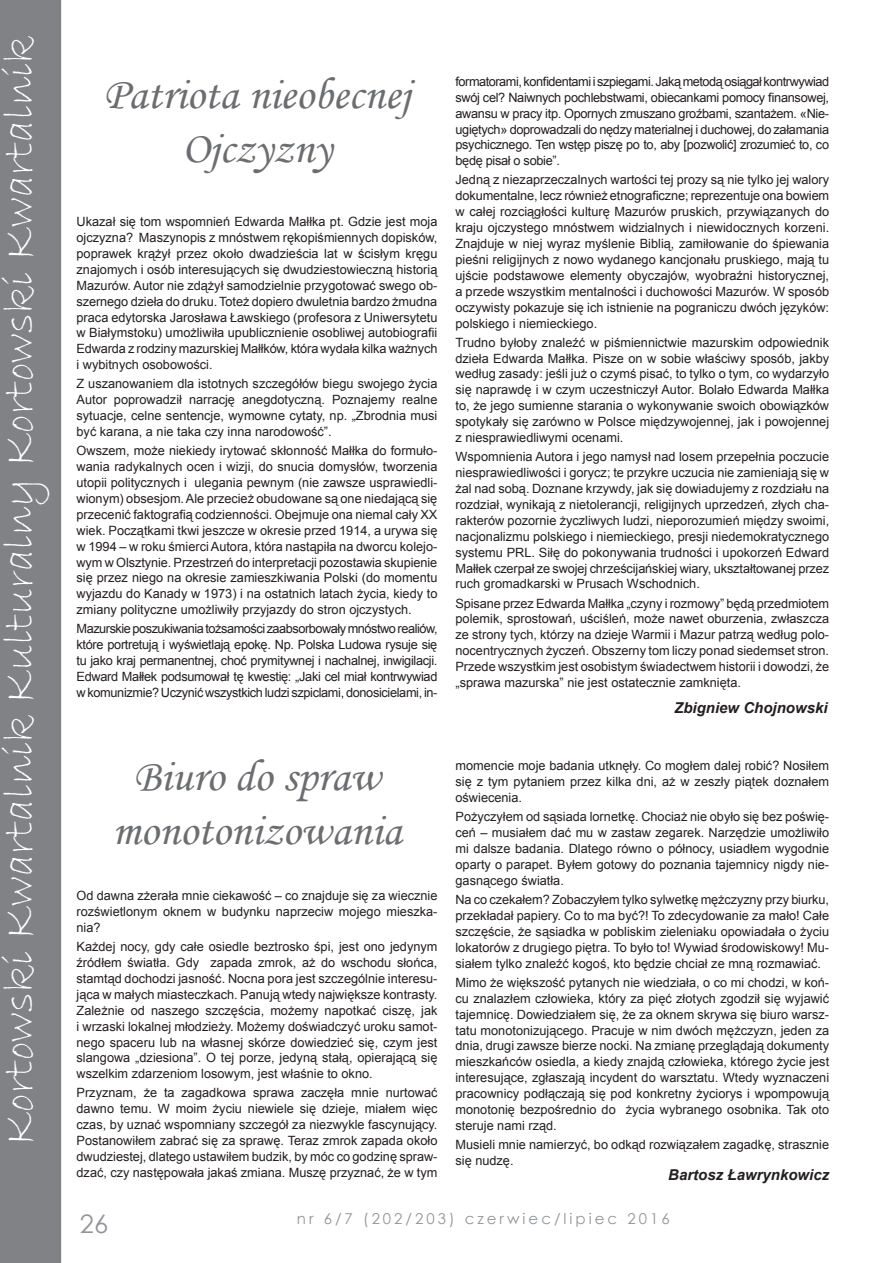
<style>
.page{position:relative;width:893px;height:1263px;background:#fff}
.page>*{position:absolute;margin:0;border:0;box-sizing:border-box;transform-origin:0 0}
.t1{font:45px/54px "Monotype Corsiva";letter-spacing:.005em;color:#6c6d70;text-align:center}
.t2{font:45px "Bradley Hand ITC";letter-spacing:.005em;color:#fff}
.t3{font:25.5px "Century Gothic";color:#939598}
.t4{font:italic 700 15px "Arial";color:#231f20}
.t5{font:15px "Century Gothic";letter-spacing:.2em;color:#939598}
.t6{font:12.75px/15.9px "Arial";color:#231f20;text-align:justify}
</style>
<div class="page">
<div style="left:0;top:0;width:62px;height:1263px;background:#808285"></div>
<h1 class="t2" style="left:-10px;top:1145px;width:1110px;rotate:-90deg">Kortowski Kwartalnik Kulturalny Kortowski Kwartalnik</h1>
<h1 class="t1" style="left:104px;top:67px;width:308px">Patriota nieobecnej<br>Ojczyzny</h1>
<p class="t6" style="left:455px;top:73px;width:375px">formatorami, konfidentami i szpiegami. Jaką metodą osiągał kontrwywiad swój cel? Naiwnych pochlebstwami, obiecankami pomocy finansowej, awansu w pracy itp. Opornych zmuszano groźbami, szantażem. «Nie&shy;ugiętych» doprowadzali do nędzy materialnej i duchowej, do załamania psychicznego. Ten wstęp piszę po to, aby [pozwolić] zrozumieć to, co będę pisał o sobie”.</p>
<p class="t6" style="left:455px;top:172px;width:375px">Jedną z niezaprzeczalnych wartości tej prozy są nie tylko jej walory dokumentalne, lecz również etnograficzne; reprezentuje ona bowiem w całej rozciągłości kulturę Mazurów pruskich, przywiązanych do kraju ojczystego mnóstwem widzialnych i niewidocznych korzeni.<br>Znajduje w niej wyraz myślenie Biblią, zamiłowanie do śpiewania pieśni religijnych z nowo wydanego kancjonału pruskiego, mają tu ujście podstawowe elementy obyczajów, wyobraźni historycznej, a przede wszystkim mentalności i duchowości Mazurów. W sposób oczywisty pokazuje się ich istnienie na pograniczu dwóch języków: polskiego i niemieckiego.</p>
<p class="t6" style="left:455px;top:334px;width:375px">Trudno byłoby znaleźć w piśmiennictwie mazurskim odpowiednik dzieła Edwarda Małłka. Pisze on w sobie właściwy sposób, jakby według zasady: jeśli już o czymś pisać, to tylko o tym, co wydarzyło się naprawdę i w czym uczestniczył Autor. Bolało Edwarda Małłka to, że jego sumienne starania o wykonywanie swoich obowiązków spotykały się zarówno w Polsce międzywojennej, jak i powojennej z niesprawiedliwymi ocenami.</p>
<p class="t6" style="left:455px;top:449px;width:375px">Wspomnienia Autora i jego namysł nad losem przepełnia poczucie niesprawiedliwości i gorycz; te przykre uczucia nie zamieniają się w żal nad sobą. Doznane krzywdy, jak się dowiadujemy z rozdziału na rozdział, wynikają z nietolerancji, religijnych uprzedzeń, złych cha&shy;rakterów pozornie życzliwych ludzi, nieporozumień między swoimi, nacjonalizmu polskiego i niemieckiego, presji niedemokratycznego systemu PRL. Siłę do pokonywania trudności i upokorzeń Edward Małłek czerpał ze swojej chrześcijańskiej wiary, ukształtowanej przez ruch gromadkarski w Prusach Wschodnich.</p>
<p class="t6" style="left:455px;top:595px;width:375px">Spisane przez Edwarda Małłka „czyny i rozmowy” będą przedmiotem polemik, sprostowań, uściśleń, może nawet oburzenia, zwłaszcza ze strony tych, którzy na dzieje Warmii i Mazur patrzą według polo&shy;nocentrycznych życzeń. Obszerny tom liczy ponad siedemset stron.<br>Przede wszystkim jest osobistym świadectwem historii i dowodzi, że „sprawa mazurska” nie jest ostatecznie zamknięta.</p>
<p class="t4" style="left:674px;top:698px;width:155px">Zbigniew Chojnowski</p>
<p class="t6" style="left:77px;top:214px;width:362px">Ukazał się tom wspomnień Edwarda Małłka pt. Gdzie jest moja ojczyzna? Maszynopis z mnóstwem rękopiśmiennych dopisków, poprawek krążył przez około dwadzieścia lat w ścisłym kręgu znajomych i osób interesujących się dwudziestowieczną historią Mazurów. Autor nie zdążył samodzielnie przygotować swego ob&shy;szernego dzieła do druku. Toteż dopiero dwuletnia bardzo żmudna praca edytorska Jarosława Ławskiego (profesora z Uniwersytetu w Białymstoku) umożliwiła upublicznienie osobliwej autobiografii Edwarda z rodziny mazurskiej Małłków, która wydała kilka ważnych i wybitnych osobowości.</p>
<p class="t6" style="left:77px;top:376px;width:362px">Z uszanowaniem dla istotnych szczegółów biegu swojego życia Autor poprowadził narrację anegdotyczną. Poznajemy realne sytuacje, celne sentencje, wymowne cytaty, np. „Zbrodnia musi być karana, a nie taka czy inna narodowość”.</p>
<p class="t6" style="left:77px;top:443px;width:362px">Owszem, może niekiedy irytować skłonność Małłka do formuło&shy;wania radykalnych ocen i wizji, do snucia domysłów, tworzenia utopii politycznych i ulegania pewnym (nie zawsze usprawiedli&shy;wionym) obsesjom. Ale przecież obudowane są one niedającą się przecenić faktografią codzienności. Obejmuje ona niemal cały XX wiek. Początkami tkwi jeszcze w okresie przed 1914, a urywa się w 1994 – w roku śmierci Autora, która nastąpiła na dworcu kolejo&shy;wym w Olsztynie. Przestrzeń do interpretacji pozostawia skupienie się przez niego na okresie zamieszkiwania Polski (do momentu wyjazdu do Kanady w 1973) i na ostatnich latach życia, kiedy to zmiany polityczne umożliwiły przyjazdy do stron ojczystych.</p>
<p class="t6" style="left:77px;top:621px;width:363px">Mazurskie poszukiwania tożsamości zaabsorbowały mnóstwo realiów, które portretują i wyświetlają epokę. Np. Polska Ludowa rysuje się tu jako kraj permanentnej, choć prymitywnej i nachalnej, inwigilacji.<br>Edward Małłek podsumował tę kwestię: „Jaki cel miał kontrwywiad w komunizmie? Uczynić wszystkich ludzi szpiclami, donosicielami, in-</p>
<h1 class="t1" style="left:113px;top:749px;width:290px">Biuro do spraw monotonizowania</h1>
<p class="t6" style="left:455px;top:758px;width:375px">momencie moje badania utknęły. Co mogłem dalej robić? Nosiłem się z tym pytaniem przez kilka dni, aż w zeszły piątek doznałem oświecenia.</p>
<p class="t6" style="left:455px;top:809px;width:375px">Pożyczyłem od sąsiada lornetkę. Chociaż nie obyło się bez poświę&shy;ceń – musiałem dać mu w zastaw zegarek. Narzędzie umożliwiło mi dalsze badania. Dlatego równo o północy, usiadłem wygodnie oparty o parapet. Byłem gotowy do poznania tajemnicy nigdy nie&shy;gasnącego światła.</p>
<p class="t6" style="left:455px;top:892px;width:375px">Na co czekałem? Zobaczyłem tylko sylwetkę mężczyzny przy biurku, przekładał papiery. Co to ma być?! To zdecydowanie za mało! Całe szczęście, że sąsiadka w pobliskim zieleniaku opowiadała o życiu lokatorów z drugiego piętra. To było to! Wywiad środowiskowy! Mu&shy;siałem tylko znaleźć kogoś, kto będzie chciał ze mną rozmawiać.</p>
<p class="t6" style="left:455px;top:974px;width:375px">Mimo że większość pytanych nie wiedziała, o co mi chodzi, w koń&shy;cu znalazłem człowieka, który za pięć złotych zgodził się wyjawić tajemnicę. Dowiedziałem się, że za oknem skrywa się biuro warsz&shy;tatu monotonizującego. Pracuje w nim dwóch mężczyzn, jeden za dnia, drugi zawsze bierze nocki. Na zmianę przeglądają dokumenty mieszkańców osiedla, a kiedy znajdą człowieka, którego życie jest interesujące, zgłaszają incydent do warsztatu. Wtedy wyznaczeni pracownicy podłączają się pod konkretny życiorys i wpompowują monotonię bezpośrednio do życia wybranego osobnika. Tak oto steruje nami rząd.</p>
<p class="t6" style="left:455px;top:1137px;width:375px">Musieli mnie namierzyć, bo odkąd rozwiązałem zagadkę, strasznie się nudzę.</p>
<p class="t4" style="left:668px;top:1165px;width:162px">Bartosz Ławrynkowicz</p>
<p class="t6" style="left:77px;top:888px;width:362px">Od dawna zżerała mnie ciekawość – co znajduje się za wiecznie rozświetlonym oknem w budynku naprzeciw mojego mieszka&shy;nia?</p>
<p class="t6" style="left:77px;top:939px;width:362px">Każdej nocy, gdy całe osiedle beztrosko śpi, jest ono jedynym źródłem światła. Gdy zapada zmrok, aż do wschodu słońca, stamtąd dochodzi jasność. Nocna pora jest szczególnie interesu&shy;jąca w małych miasteczkach. Panują wtedy największe kontrasty.<br>Zależnie od naszego szczęścia, możemy napotkać ciszę, jak i wrzaski lokalnej młodzieży. Możemy doświadczyć uroku samot&shy;nego spaceru lub na własnej skórze dowiedzieć się, czym jest slangowa „dziesiona”. O tej porze, jedyną stałą, opierającą się wszelkim zdarzeniom losowym, jest właśnie to okno.</p>
<p class="t6" style="left:77px;top:1085px;width:362px">Przyznam, że ta zagadkowa sprawa zaczęła mnie nurtować dawno temu. W moim życiu niewiele się dzieje, miałem więc czas, by uznać wspomniany szczegół za niezwykle fascynujący.<br>Postanowiłem zabrać się za sprawę. Teraz zmrok zapada około dwudziestej, dlatego ustawiłem budzik, by móc co godzinę spraw&shy;dzać, czy następowała jakaś zmiana. Muszę przyznać, że w tym</p>
<h2 class="t3" style="left:80px;top:1206px;width:30px">26</h2>
<p class="t5" style="left:297px;top:1208px;width:374px">nr 6/7 (202/203) czerwiec/lipiec 2016</p>
</div>
